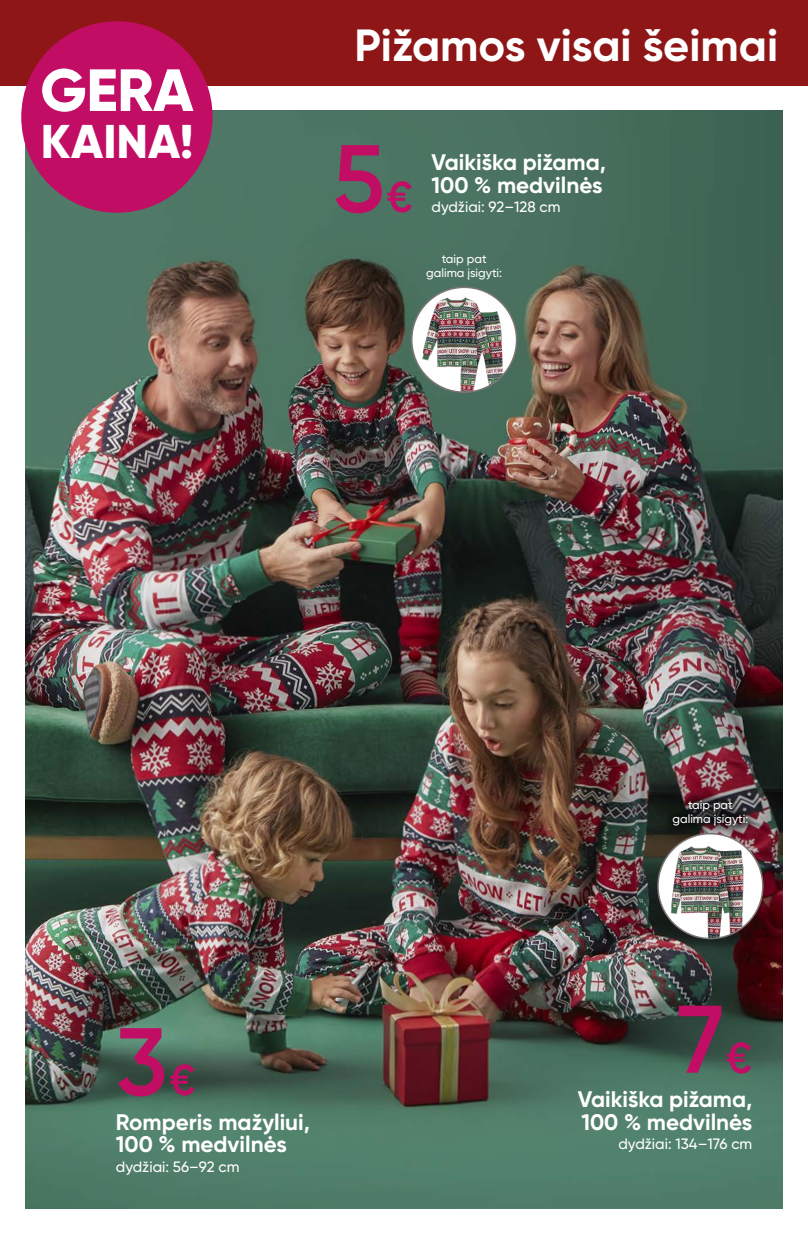
<style>
.page{position:relative;width:808px;height:1234px;background:#fff}
.page>*{position:absolute;margin:0;border:0;box-sizing:border-box;transform-origin:0 0}
.t1{font:600 95.7px "Gilroy";color:#c20d65}
.t2{font:800 59.4px "Gilroy";color:#fff}
.t3{font:800 47.25px "Gilroy";color:#fff}
.t4{font:700 45px "Gilroy";color:#fff}
.t5{font:600 43.2px "Gilroy";color:#c20d65}
.t6{font:700 22.5px/22.5px "Gilroy";color:#fff}
.t7{font:500 15px "Gilroy";color:#fff}
.t8{font:500 12px/13.5px "Gilroy";color:#fff;text-align:center}
.s1{font-size:43.2px}
</style>
<div class="page">
<img style="left:26px;top:111px;width:756px;height:1097px">
<div style="left:0;top:0;width:808px;height:85px;background:#8f1617"></div>
<img style="left:414px;top:290px;width:100px;height:102px">
<div style="left:411px;top:286px;width:106px;height:107px;border:2px solid #7b7674;border-radius:50%"></div>
<svg style="left:658px;top:833px;width:105px;height:105px"></svg>
<img style="left:662px;top:839px;width:96px;height:99px">
<div style="left:661px;top:790px;width:98px;height:47px;background:#000;opacity:.85"></div>
<div style="left:21px;top:21px;width:192px;height:192px;background:#c20d65;border-radius:50%"></div>
<h2 class="t2" style="left:40px;top:53px;width:155px">GERA</h2>
<h3 class="t3" style="left:41px;top:112px;width:154px">KAINA!</h3>
<h3 class="t4" style="left:354px;top:17px;width:425px">Pižamos visai šeimai</h3>
<h1 class="t1" style="left:333px;top:119px;width:82px">5<span class="s1">€</span></h1>
<p class="t6" style="left:431px;top:151px;width:176px">Vaikiška pižama,<br>100 % medvilnės</p>
<p class="t7" style="left:431px;top:197px;width:130px">dydžiai: 92–128 cm</p>
<p class="t8" style="left:426px;top:252px;width:77px">taip pat galima įsigyti:</p>
<h1 class="t1" style="left:116px;top:1002px;width:53px">3</h1>
<h3 class="t5" style="left:169px;top:1052px;width:28px">€</h3>
<p class="t6" style="left:116px;top:1109px;width:196px">Romperis mažyliui,<br>100 % medvilnės</p>
<p class="t7" style="left:116px;top:1156px;width:125px">dydžiai: 56–92 cm</p>
<p class="t8" style="left:672px;top:798px;width:77px">taip pat galima įsigyti:</p>
<h1 class="t1" style="left:677px;top:979px;width:76px">7<span class="s1">€</span></h1>
<p class="t6" style="left:578px;top:1087px;width:176px">Vaikiška pižama,<br>100 % medvilnės</p>
<p class="t7" style="left:618px;top:1134px;width:135px">dydžiai: 134–176 cm</p>
</div>
